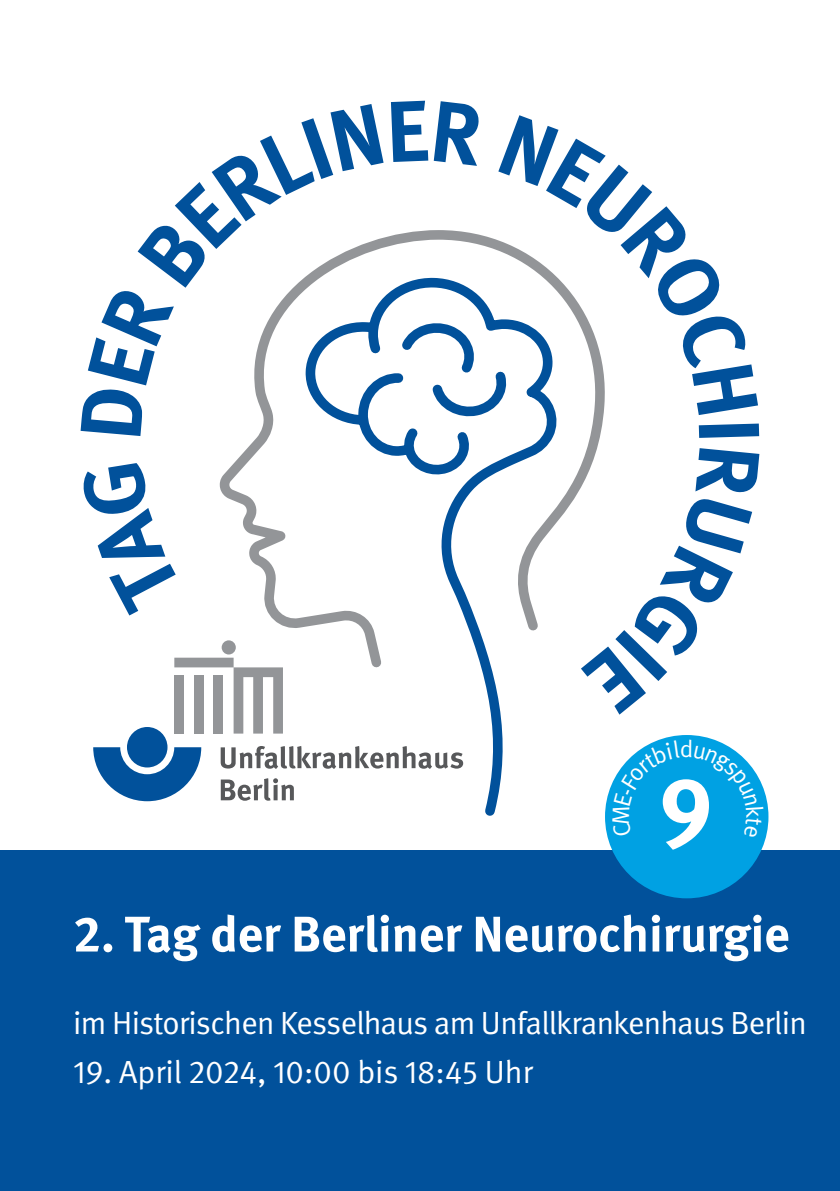
<style>
.page{position:relative;width:840px;height:1191px;background:#fff}
.page>*{position:absolute;margin:0;border:0;box-sizing:border-box;transform-origin:0 0}
.t1{font:700 96px "DGUV Meta";color:#fff}
.t2{font:700 50px "DGUV Meta";color:#fff}
.t3{font:32px "DGUV Meta";letter-spacing:-.02em;color:#fff}
.t4{font:32px "DGUV Meta";color:#fff}
</style>
<div class="page">
<div style="left:0;top:850px;width:839px;height:341px;background:#01519b"></div>
<svg style="left:219px;top:230px;width:385px;height:425px"></svg>
<svg style="left:302px;top:272px;width:255px;height:544px"></svg>
<svg style="left:109px;top:564px;width:66px;height:51px"></svg>
<svg style="left:83px;top:463px;width:82px;height:95px"></svg>
<svg style="left:81px;top:104px;width:302px;height:332px"></svg>
<svg style="left:390px;top:101px;width:89px;height:65px"></svg>
<svg style="left:498px;top:115px;width:259px;height:300px"></svg>
<svg style="left:698px;top:423px;width:60px;height:15px"></svg>
<svg style="left:695px;top:448px;width:64px;height:45px"></svg>
<svg style="left:580px;top:499px;width:171px;height:215px"></svg>
<svg style="left:174px;top:657px;width:109px;height:76px"></svg>
<div style="left:221px;top:640px;width:15px;height:14px;background:#939598;border-radius:50%"></div>
<svg style="left:93px;top:747px;width:108px;height:54px"></svg>
<div style="left:127px;top:727px;width:40px;height:40px;background:#01519b;border-radius:50%"></div>
<svg style="left:220px;top:746px;width:243px;height:23px"></svg>
<svg style="left:221px;top:778px;width:73px;height:22px"></svg>
<div style="left:610px;top:35px;width:198px;height:108px;background:#fff"></div>
<div style="left:604px;top:735px;width:164px;height:163px;background:#00a1e3;border-radius:50%"></div>
<svg style="left:612px;top:739px;width:151px;height:48px"></svg>
<p class="t1" style="left:659px;top:754px;width:55px">9</p>
<p class="t2" style="left:73px;top:904px;width:717px">2. Tag der Berliner Neurochirurgie</p>
<p class="t3" style="left:73px;top:1004px;width:735px">im Historischen Kesselhaus am Unfallkrankenhaus Berlin</p>
<p class="t4" style="left:73px;top:1053px;width:461px">19. April 2024, 10:00 bis 18:45 Uhr</p>
</div>
